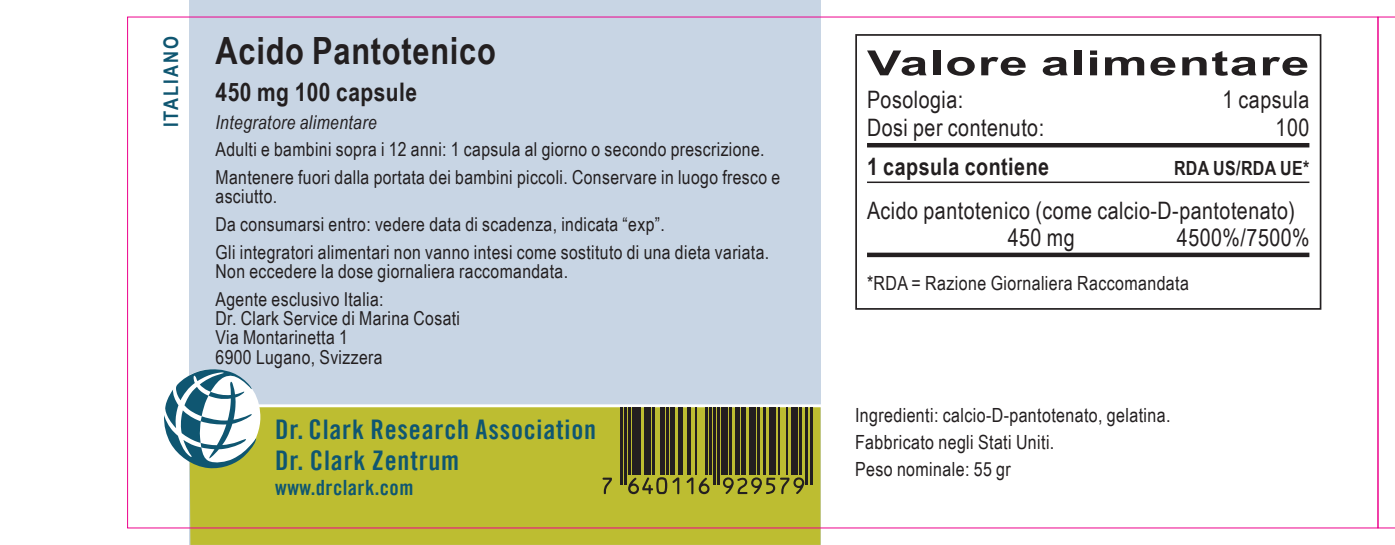
<style>
.page{position:relative;width:1395px;height:545px;background:#fff}
.page>*{position:absolute;margin:0;border:0;box-sizing:border-box;transform-origin:0 0}
.t1{font:700 37.5px "Arial Narrow";letter-spacing:.02em;color:#231f20}
.t2{font:700 34.8px "Arial Narrow";letter-spacing:.02em;color:#231f20;scale:1.81 1}
.t3{font:27px/31.2px "Trade Gothic LT Bold Cond Twenty";letter-spacing:.03em;color:#0f5671}
.t4{font:700 25.5px "Arial Narrow";letter-spacing:.02em;color:#231f20}
.t5{font:24px/27px "Arial Narrow";letter-spacing:.02em;color:#231f20}
.t6{font:700 24px "Arial Narrow";letter-spacing:.02em;color:#231f20}
.t7{font:21px "Trade Gothic LT Bold Cond Twenty";letter-spacing:.02em;color:#0f5671}
.t8{font:700 20.1px "Arial Narrow";letter-spacing:.1em;color:#0f5671}
.t9{font:19.5px/27px "Arial Narrow";letter-spacing:.02em;color:#231f20}
.t10{font:700 19.5px "Arial Narrow";letter-spacing:.02em;color:#231f20}
.t11{font:19.2px/27.6px "Arial Narrow";letter-spacing:.02em;color:#231f20}
.t12{font:italic 19.2px "Arial Narrow";letter-spacing:.02em;color:#231f20}
</style>
<div class="page">
<div style="left:189px;top:0;width:632px;height:544px;background:#c8d5e4"></div>
<div style="left:855px;top:34px;width:466px;height:275px;border:2px solid #231f20"></div>
<hr style="left:867px;top:143px;width:442px;height:4px;background:#231f20">
<hr style="left:867px;top:181px;width:442px;height:2px;background:#231f20">
<div style="left:867px;top:252px;width:442px;height:5px;background:#231f20"></div>
<svg style="left:189px;top:469px;width:34px;height:75px;background:#bdbb37"></svg>
<svg style="left:223px;top:404px;width:602px;height:140px;background:#bcba37"></svg>
<svg style="left:164px;top:369px;width:97px;height:100px"></svg>
<svg style="left:602px;top:477px;width:10px;height:16px"></svg>
<hr style="left:620px;top:406px;width:2px;height:78px;background:#231f20">
<hr style="left:624px;top:406px;width:2px;height:78px;background:#231f20">
<hr style="left:628px;top:406px;width:2px;height:68px;background:#231f20">
<div style="left:632px;top:406px;width:9px;height:68px;background:#231f20"></div>
<div style="left:645px;top:406px;width:6px;height:68px;background:#231f20"></div>
<hr style="left:653px;top:406px;width:2px;height:68px;background:#231f20">
<hr style="left:661px;top:406px;width:4px;height:68px;background:#231f20">
<hr style="left:667px;top:406px;width:2px;height:68px;background:#231f20">
<svg style="left:628px;top:477px;width:51px;height:17px"></svg>
<hr style="left:671px;top:406px;width:4px;height:68px;background:#231f20">
<hr style="left:679px;top:406px;width:4px;height:68px;background:#231f20">
<svg style="left:686px;top:477px;width:7px;height:17px"></svg>
<hr style="left:687px;top:406px;width:4px;height:68px;background:#231f20">
<hr style="left:695px;top:406px;width:2px;height:68px;background:#231f20">
<svg style="left:699px;top:477px;width:10px;height:16px"></svg>
<hr style="left:705px;top:406px;width:2px;height:68px;background:#231f20">
<hr style="left:709px;top:406px;width:2px;height:68px;background:#231f20">
<hr style="left:713px;top:406px;width:2px;height:78px;background:#231f20">
<hr style="left:717px;top:406px;width:2px;height:78px;background:#231f20">
<div style="left:721px;top:406px;width:6px;height:68px;background:#231f20"></div>
<hr style="left:729px;top:406px;width:2px;height:68px;background:#231f20">
<hr style="left:735px;top:406px;width:4px;height:68px;background:#231f20">
<hr style="left:741px;top:406px;width:4px;height:68px;background:#231f20">
<div style="left:749px;top:406px;width:6px;height:68px;background:#231f20"></div>
<hr style="left:757px;top:406px;width:2px;height:68px;background:#231f20">
<hr style="left:763px;top:406px;width:2px;height:68px;background:#231f20">
<div style="left:769px;top:406px;width:7px;height:68px;background:#231f20"></div>
<hr style="left:778px;top:406px;width:1px;height:68px;background:#231f20">
<hr style="left:786px;top:406px;width:1px;height:68px;background:#231f20">
<svg style="left:723px;top:477px;width:81px;height:16px"></svg>
<div style="left:792px;top:406px;width:6px;height:68px;background:#231f20"></div>
<hr style="left:800px;top:406px;width:2px;height:68px;background:#231f20">
<hr style="left:806px;top:406px;width:2px;height:78px;background:#231f20">
<hr style="left:810px;top:406px;width:2px;height:78px;background:#231f20">
<svg style="left:1377px;top:17px;width:18px;height:512px"></svg>
<p class="t8" style="left:156px;top:127px;width:93px;rotate:-90deg">ITALIANO</p>
<h1 class="t1" style="left:216px;top:22px;width:282px">Acido Pantotenico</h1>
<h3 class="t4" style="left:216px;top:73px;width:203px">450 mg 100 capsule</h3>
<p class="t12" style="left:216px;top:108px;width:163px">Integratore alimentare</p>
<p class="t11" style="left:216px;top:135px;width:566px">Adulti e bambini sopra i 12 anni: 1 capsula al giorno o secondo prescrizione.<br>Mantenere fuori dalla portata dei bambini piccoli. Conservare in luogo fresco e</p>
<p class="t11" style="left:216px;top:182px;width:555px">asciutto.<br>Da consumarsi entro: vedere data di scadenza, indicata “exp”.<br>Gli integratori alimentari non vanno intesi come sostituto di una dieta variata.</p>
<p class="t11" style="left:216px;top:256px;width:354px">Non eccedere la dose giornaliera raccomandata.<br>Agente esclusivo Italia:</p>
<p class="t11" style="left:216px;top:308px;width:246px;line-height:19.2px">Dr. Clark Service di Marina Cosati<br>Via Montarinetta 1<br>6900 Lugano, Svizzera</p>
<h3 class="t3" style="left:275px;top:413px;width:322px">Dr. Clark Research Association<br>Dr. Clark Zentrum</h3>
<p class="t7" style="left:275px;top:475px;width:140px">www.drclark.com</p>
<h2 class="t2" style="left:867px;top:37px;width:246px">Valore alimentare</h2>
<p class="t5" style="left:867px;top:85px;width:98px">Posologia:</p>
<p class="t5" style="left:1222px;top:85px;width:88px">1 capsula</p>
<p class="t5" style="left:867px;top:113px;width:179px">Dosi per contenuto:</p>
<p class="t5" style="left:1275px;top:113px;width:35px">100</p>
<p class="t6" style="left:867px;top:148px;width:184px">1 capsula contiene</p>
<p class="t10" style="left:1174px;top:153px;width:137px">RDA US/RDA UE*</p>
<p class="t5" style="left:1007px;top:196px;width:289px;text-indent:-141px">Acido pantotenico (come calcio-D-pantotenato)<br>450 mg</p>
<p class="t5" style="left:1177px;top:223px;width:134px">4500%/7500%</p>
<p class="t9" style="left:867px;top:268px;width:323px">*RDA = Razione Giornaliera Raccomandata</p>
<p class="t9" style="left:855px;top:401px;width:317px">Ingredienti: calcio-D-pantotenato, gelatina.<br>Fabbricato negli Stati Uniti.<br>Peso nominale: 55 gr</p>
</div>
